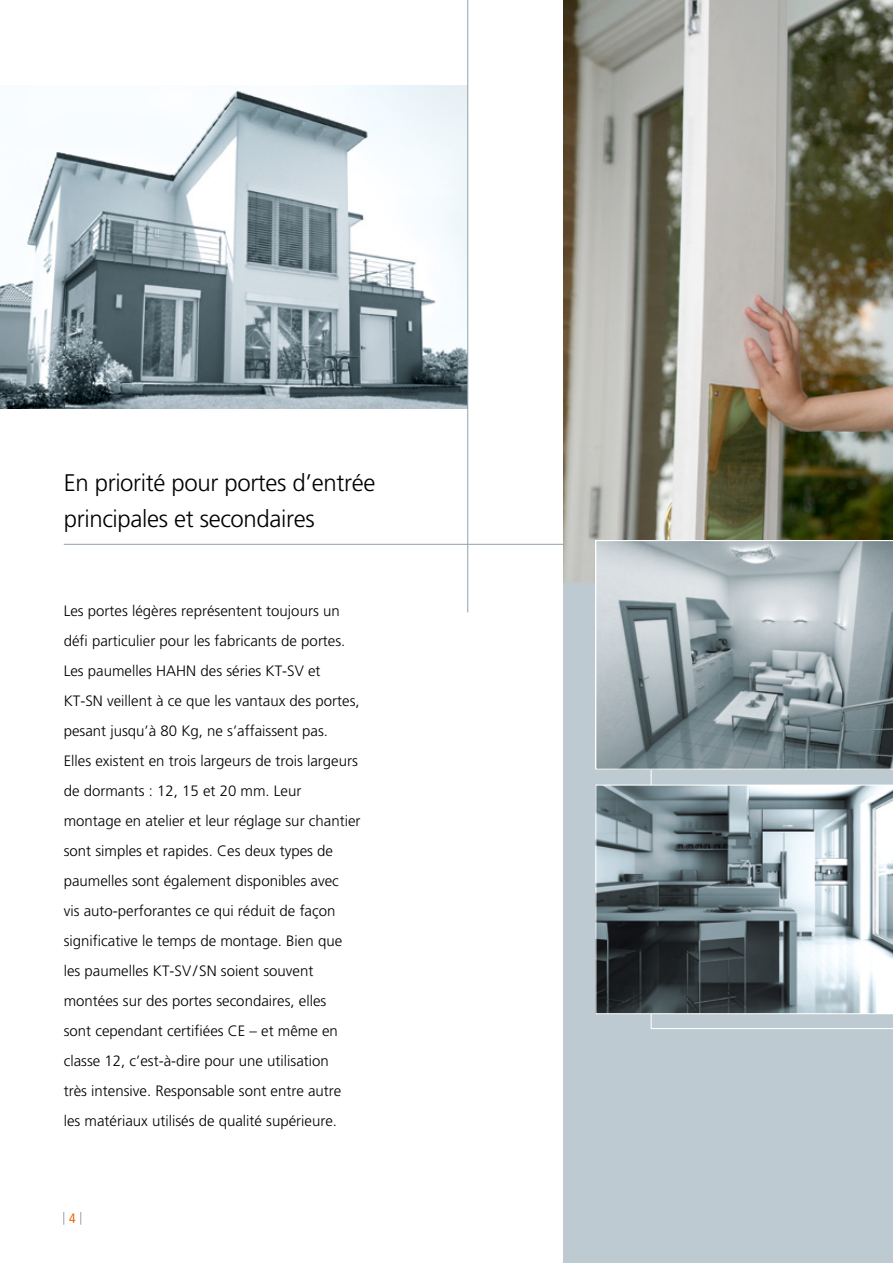
<style>
.page{position:relative;width:893px;height:1263px;background:#fff}
.page>*{position:absolute;margin:0;border:0;box-sizing:border-box;transform-origin:0 0}
._00_Headlines{font:300 24px/36px "Frutiger";letter-spacing:-.015em;color:#000}
.Bodytext_10pt_20pt{font:300 15px/30px "Frutiger";color:#000}
.t1{font:condensed 13.5px "Frutiger";color:#ec6502}
</style>
<div class="page">
<svg style="left:63px;top:1212px;width:1px;height:13px"></svg>
<svg style="left:80px;top:1212px;width:1px;height:13px"></svg>
<div style="left:563px;top:0;width:330px;height:1263px;background:#bdcad1"></div>
<img style="left:563px;top:0;width:330px;height:582px">
<svg style="left:651px;top:770px;width:242px;height:259px"></svg>
<svg style="left:595px;top:540px;width:298px;height:230px"></svg>
<svg style="left:595px;top:784px;width:298px;height:230px;background:#828e93"></svg>
<img style="left:0;top:85px;width:467px;height:323px">
<hr style="left:64px;top:544px;width:499px;height:1px;background:#95a6b0">
<hr style="left:467px;top:0;width:1px;height:612px;background:#95a6b0">
<p class="_00_Headlines" style="left:64px;top:464px;width:313px">En priorité pour portes d’entrée principales et secondaires</p>
<p class="Bodytext_10pt_20pt" style="left:64px;top:595px;width:298px">Les portes légères représentent toujours un défi particulier pour les fabricants de portes.<br>Les paumelles HAHN des séries KT-SV et KT-SN veillent à ce que les vantaux des portes, pesant jusqu’à 80 Kg, ne s’affaissent pas.<br>Elles existent en trois largeurs de trois largeurs de dormants : 12, 15 et 20 mm. Leur montage en atelier et leur réglage sur chantier sont simples et rapides. Ces deux types de paumelles sont également disponibles avec<br>vis auto-perforantes ce qui réduit de façon significative le temps de montage. Bien que les paumelles KT-SV/ SN soient souvent montées sur des portes secondaires, elles<br>sont cependant certifiées CE – et même en classe 12, c’est-à-dire pour une utilisation<br>très intensive. Responsable sont entre autre les matériaux utilisés de qualité supérieure.</p>
<p class="t1" style="left:69px;top:1210px;width:8px">4</p>
</div>
